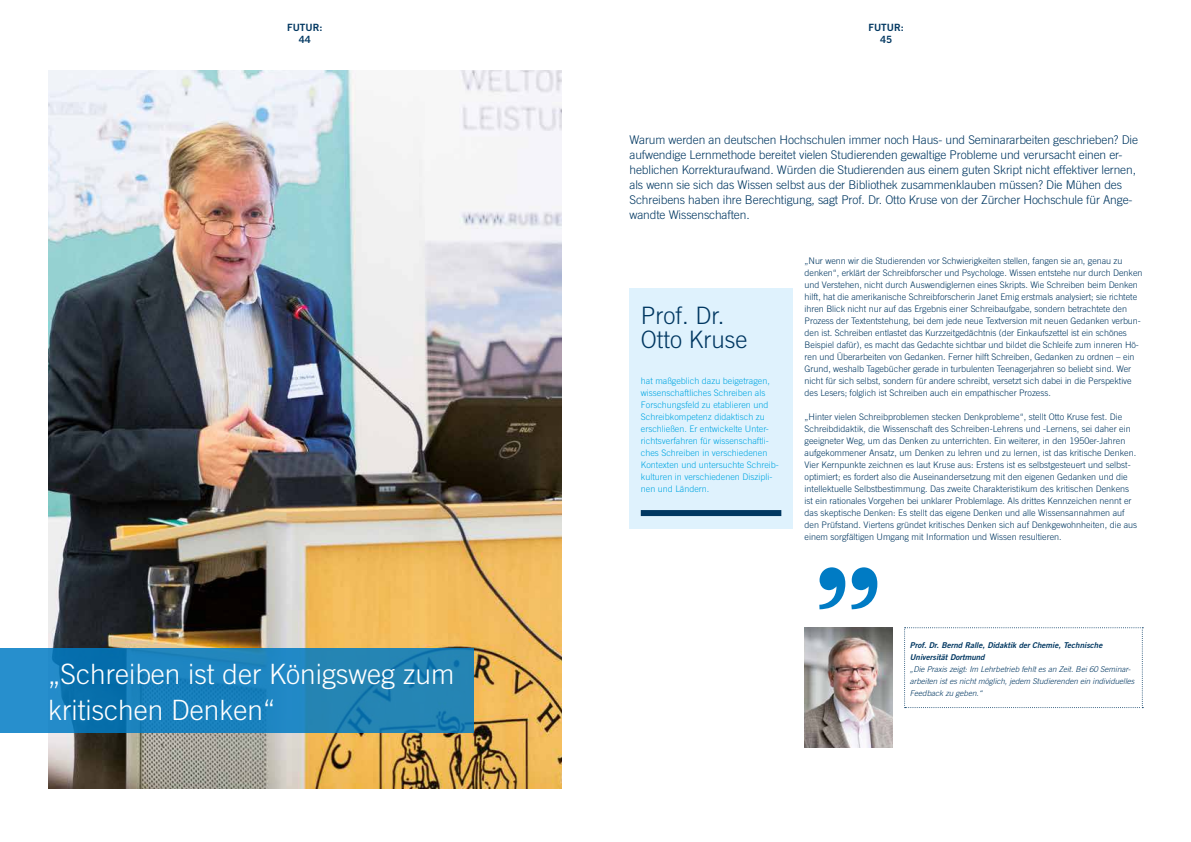
<style>
.page{position:relative;width:1191px;height:842px;background:#fff}
.page>*{position:absolute;margin:0;border:0;box-sizing:border-box;transform-origin:0 0}
.t1{font:300 28px/36px "Trade Gothic";color:#fff}
.t2{font:300 24px/24px "Trade Gothic";color:#003761}
.t3{font:300 12px/15px "Trade Gothic";letter-spacing:-.01em;color:#003761}
.t4{font:10px/12px "Trade Gothic Bold Two";color:#003761;text-align:center}
.t5{font:300 9px/12px "Trade Gothic";letter-spacing:-.005em;color:#003761}
.t6{font:300 9px/12px "Trade Gothic";color:#00a6e2}
.t7{font:italic 300 8px/12px "Trade Gothic";color:#003761}
.t8{font:italic 8px/12px "Trade Gothic Bold Two";color:#003761}
</style>
<div class="page">
<img style="left:48px;top:71px;width:513px;height:717px">
<div style="left:629px;top:288px;width:163px;height:240px;background:#dff2fd"></div>
<div style="left:641px;top:510px;width:140px;height:6px;background:#003761"></div>
<svg style="left:904px;top:627px;width:239px;height:81px"></svg>
<svg style="left:819px;top:567px;width:58px;height:42px"></svg>
<img style="left:804px;top:627px;width:88px;height:120px">
<svg style="left:0;top:648px;width:474px;height:84px;background:#1c81b9"></svg>
<p class="t4" style="left:287px;top:21px;width:37px">FUTUR:<br>44</p>
<p class="t4" style="left:868px;top:21px;width:37px">FUTUR:<br>45</p>
<p class="t3" style="left:629px;top:132px;width:510px">Warum werden an deutschen Hochschulen immer noch Haus- und Seminararbeiten geschrieben? Die aufwendige Lernmethode bereitet vielen Studierenden gewaltige Probleme und verursacht einen er&shy;heblichen Korrekturaufwand. Würden die Studierenden aus einem guten Skript nicht effektiver lernen, als wenn sie sich das Wissen selbst aus der Bibliothek zusammenklauben müssen? Die Mühen des Schreibens haben ihre Berechtigung, sagt Prof. Dr. Otto Kruse von der Zürcher Hochschule für Ange&shy;wandte Wissenschaften.</p>
<h1 class="t1" style="left:48px;top:656px;width:408px">„Schreiben ist der Königsweg zum kritischen Denken“</h1>
<h2 class="t2" style="left:641px;top:303px;width:108px">Prof. Dr.<br>Otto Kruse</h2>
<p class="t6" style="left:641px;top:375px;width:140px">hat maßgeblich dazu beigetragen, wissenschaftliches Schreiben als Forschungsfeld zu etablieren und Schreibkompetenz didaktisch zu erschließen. Er entwickelte Unter&shy;richtsverfahren für wissenschaftli&shy;ches Schreiben in verschiedenen Kontexten und untersuchte Schreib&shy;kulturen in verschiedenen Diszipli&shy;nen und Ländern.</p>
<p class="t5" style="left:804px;top:255px;width:339px">„Nur wenn wir die Studierenden vor Schwierigkeiten stellen, fangen sie an, genau zu denken“, erklärt der Schreibforscher und Psychologe. Wissen entstehe nur durch Denken und Verstehen, nicht durch Auswendiglernen eines Skripts. Wie Schreiben beim Denken hilft, hat die amerikanische Schreibforscherin Janet Emig erstmals analysiert; sie richtete ihren Blick nicht nur auf das Ergebnis einer Schreibaufgabe, sondern betrachtete den Prozess der Textentstehung, bei dem jede neue Textversion mit neuen Gedanken verbun&shy;den ist. Schreiben entlastet das Kurzzeitgedächtnis (der Einkaufszettel ist ein schönes Beispiel dafür), es macht das Gedachte sichtbar und bildet die Schleife zum inneren Hö&shy;ren und Überarbeiten von Gedanken. Ferner hilft Schreiben, Gedanken zu ordnen – ein Grund, weshalb Tagebücher gerade in turbulenten Teenagerjahren so beliebt sind. Wer nicht für sich selbst, sondern für andere schreibt, versetzt sich dabei in die Perspektive des Lesers; folglich ist Schreiben auch ein empathischer Prozess.</p>
<p class="t5" style="left:804px;top:411px;width:334px">„Hinter vielen Schreibproblemen stecken Denkprobleme“, stellt Otto Kruse fest. Die Schreibdidaktik, die Wissenschaft des Schreiben-Lehrens und -Lernens, sei daher ein geeigneter Weg, um das Denken zu unterrichten. Ein weiterer, in den 1950er-Jahren aufgekommener Ansatz, um Denken zu lehren und zu lernen, ist das kritische Denken.<br>Vier Kernpunkte zeichnen es laut Kruse aus: Erstens ist es selbstgesteuert und selbst&shy;optimiert; es fordert also die Auseinandersetzung mit den eigenen Gedanken und die intellektuelle Selbstbestimmung. Das zweite Charakteristikum des kritischen Denkens ist ein rationales Vorgehen bei unklarer Problemlage. Als drittes Kennzeichen nennt er das skeptische Denken: Es stellt das eigene Denken und alle Wissensannahmen auf den Prüfstand. Viertens gründet kritisches Denken sich auf Denkgewohnheiten, die aus einem sorgfältigen Umgang mit Information und Wissen resultieren.</p>
<p class="t8" style="left:909px;top:639px;width:194px">Prof. Dr. Bernd Ralle, Didaktik der Chemie, Technische<br>Universität Dortmund</p>
<p class="t7" style="left:909px;top:663px;width:226px">„Die Praxis zeigt: Im Lehrbetrieb fehlt es an Zeit. Bei 60 Seminar&shy;arbeiten ist es nicht möglich, jedem Studierenden ein individuelles<br>Feedback zu geben.“</p>
</div>
